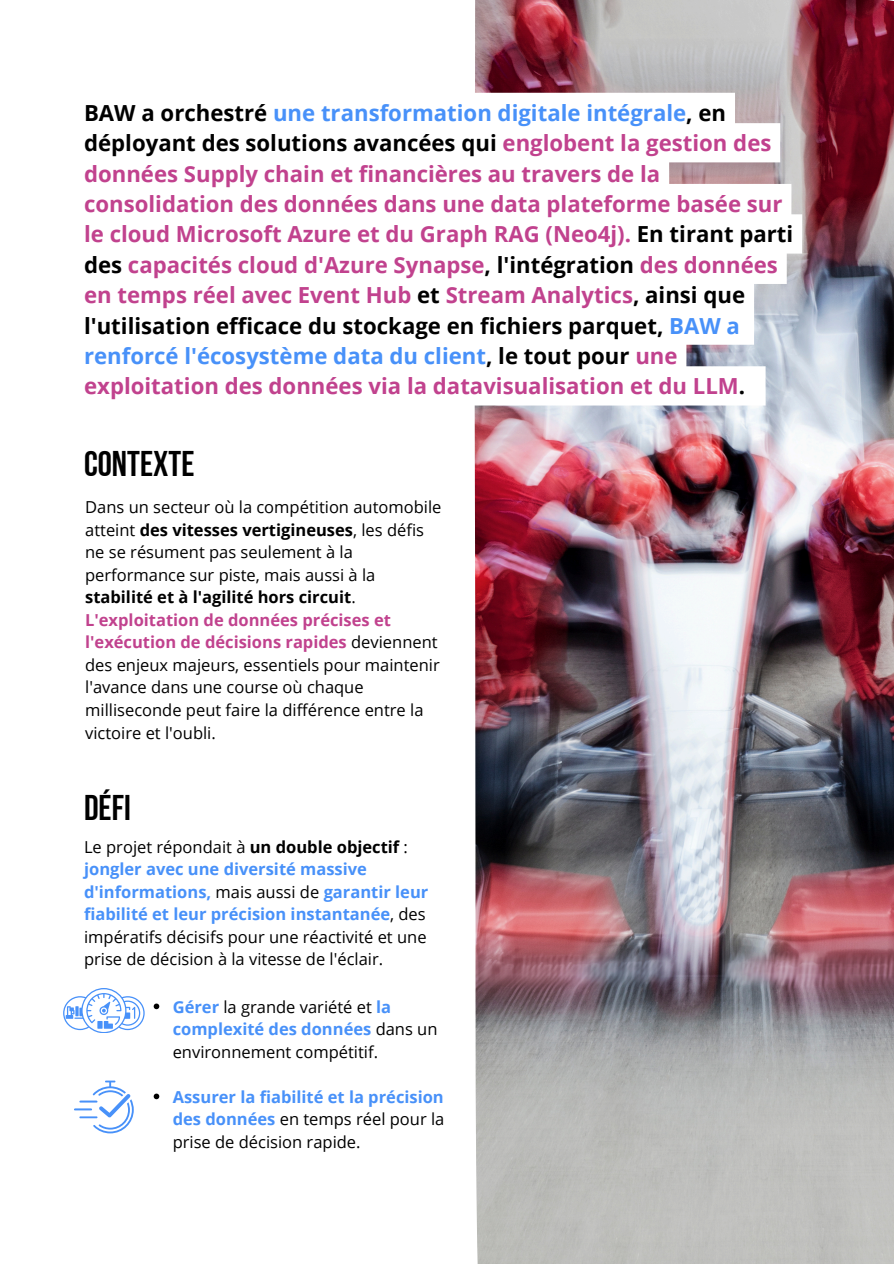
<style>
.page{position:relative;width:894px;height:1264px;background:#fff}
.page>*{position:absolute;margin:0;border:0;box-sizing:border-box;transform-origin:0 0}
.t1{font:35.7px "Bebas Neue Cyrillic";color:#000}
.t2{font:700 22.2px/30.3px "Open Sans";color:#c1428e}
.t3{font:16.5px/22.5px "Open Sans";color:#000}
.t4{font:700 16.5px/22.5px "Open Sans";color:#4891f9;text-align:justify}
.s1{color:#000}
.s2{color:#4891f9}
.s3{font-weight:700}
.s4{font-weight:700;color:#c1428e}
.s5{font-weight:700;color:#4891f9}
.s6{font-weight:400;color:#000}
</style>
<div class="page">
<img style="left:474px;top:0;width:419px;height:1263px">
<svg style="left:63px;top:988px;width:81px;height:44px"></svg>
<svg style="left:74px;top:1080px;width:59px;height:53px"></svg>
<svg style="left:154px;top:1003px;width:5px;height:6px"></svg>
<svg style="left:154px;top:1093px;width:5px;height:6px"></svg>
<svg style="left:474px;top:93px;width:328px;height:312px"></svg>
<p class="t2" style="left:84px;top:97px;width:710px"><span class="s1">BAW a orchestré</span> <span class="s2">une transformation digitale intégrale</span><span class="s1">, en déployant des solutions avancées qui</span> englobent la gestion des données Supply chain et financières au travers de la consolidation des données dans une data plateforme basée sur le cloud Microsoft Azure et du Graph RAG (Neo4j). <span class="s1">En tirant parti des</span> capacités cloud d'Azure Synapse<span class="s1">, l'intégration</span> des données en temps réel avec Event Hub <span class="s1">et</span> Stream Analytics<span class="s1">, ainsi que l'utilisation efficace du stockage en fichiers parquet,</span> <span class="s2">BAW a renforcé l'écosystème data du client</span><span class="s1">, le tout pour</span> une exploitation des données via la datavisualisation et du LLM<span class="s1">.</span></p>
<p class="t1" style="left:84px;top:449px;width:112px">CONTEXTE</p>
<p class="t3" style="left:85px;top:495px;width:358px">Dans un secteur où la compétition automobile atteint <span class="s3">des vitesses vertigineuses</span>, les défis ne se résument pas seulement à la performance sur piste, mais aussi à la <span class="s3">stabilité et à l'agilité hors circuit</span>.<br><span class="s4">L'exploitation de données précises et l'exécution de décisions rapides</span> deviennent des enjeux majeurs, essentiels pour maintenir l'avance dans une course où chaque milliseconde peut faire la différence entre la victoire et l'oubli.</p>
<p class="t1" style="left:84px;top:792px;width:48px">DÉFI</p>
<h1 class="t3" style="left:84px;top:835px;width:345px">Le projet répondait à <span class="s3">un double objectif</span> : <span class="s5">jongler avec une diversité massive d'informations,</span> mais aussi de <span class="s5">garantir leur fiabilité et leur précision instantanée</span>, des impératifs décisifs pour une réactivité et une prise de décision à la vitesse de l'éclair.</h1>
<h2 class="t3" style="left:173px;top:994px;width:266px"><span class="s5">Gérer</span> la grande variété et <span class="s5">la complexité des données</span> dans un environnement compétitif.</h2>
<h1 class="t4" style="left:173px;top:1084px;width:273px">Assurer la fiabilité et la précision des données <span class="s6">en temps réel pour la prise de décision rapide.</span></h1>
</div>
